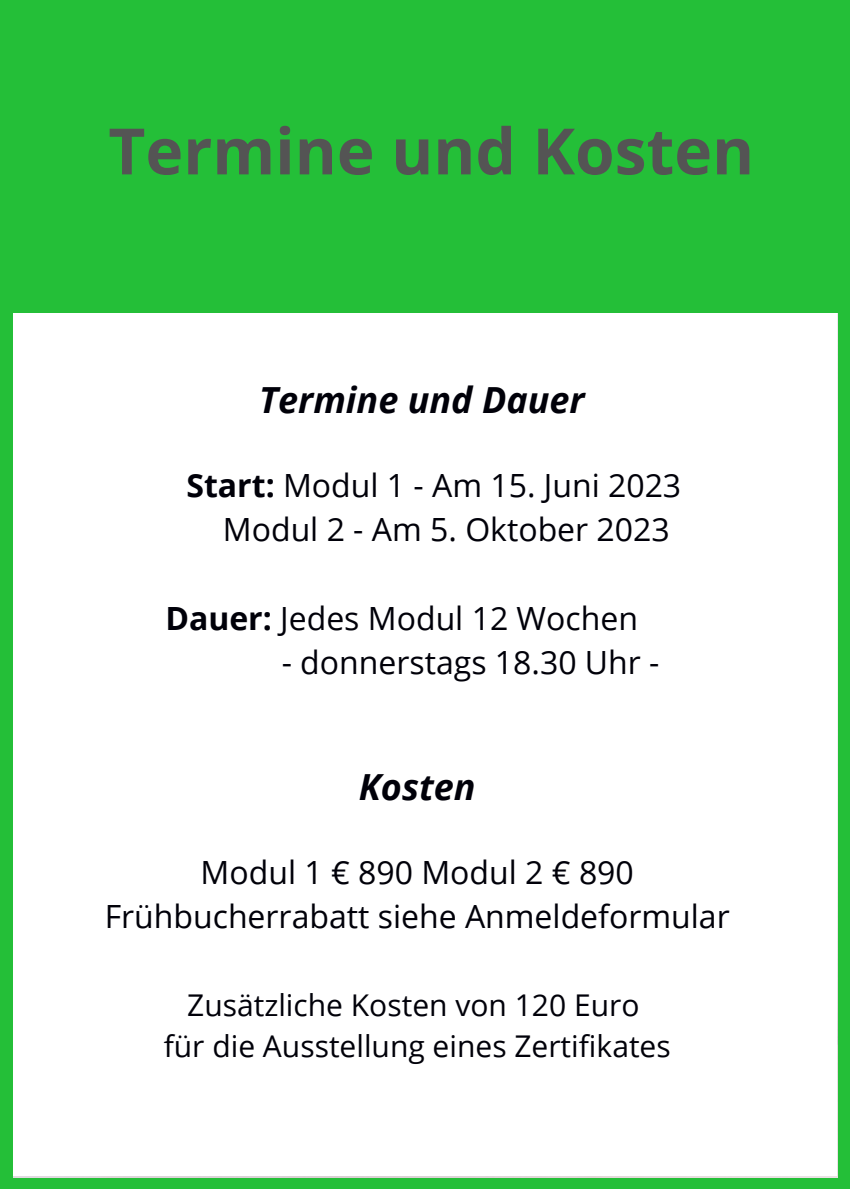
<style>
.page{position:relative;width:851px;height:1191px;background:#fff}
.page>*{position:absolute;margin:0;border:0;box-sizing:border-box;transform-origin:0 0}
.t1{font:700 64px "Open Sans";color:#545454}
.t2{font:italic 700 36px "Open Sans";color:#000009}
.t3{font:32px/44.4px "Open Sans";color:#000009}
.t4{font:30px/40.8px "Open Sans";color:#000009;text-align:center}
.s1{font-weight:700}
</style>
<div class="page">
<div style="left:0;top:298px;width:849px;height:891px;background:#24bf38"></div>
<div style="left:14px;top:312px;width:822px;height:864px;background:#fff"></div>
<div style="left:0;top:0;width:849px;height:312px;background:#24bf38"></div>
<h1 class="t1" style="left:108px;top:106px;width:647px">Termine und Kosten</h1>
<p class="t2" style="left:259px;top:374px;width:327px">Termine und Dauer</p>
<p class="t3" style="left:223px;top:462px;width:459px;text-indent:-36px"><span class="s1">Start:</span> Modul 1 - Am 15. Juni 2023<br>Modul 2 - Am 5. Oktober 2023</p>
<p class="t3" style="left:165px;top:595px;width:474px"><span class="s1">Dauer:</span> Jedes Modul 12 Wochen</p>
<p class="t3" style="left:281px;top:639px;width:379px">- donnerstags 18.30 Uhr -</p>
<p class="t2" style="left:359px;top:762px;width:118px">Kosten</p>
<p class="t3" style="left:105px;top:849px;width:626px;text-align:center">Modul 1 € 890 Modul 2 € 890<br>Frühbucherrabatt siehe Anmeldeformular</p>
<p class="t4" style="left:164px;top:984px;width:508px">Zusätzliche Kosten von 120 Euro<br>für die Ausstellung eines Zertifikates</p>
</div>
